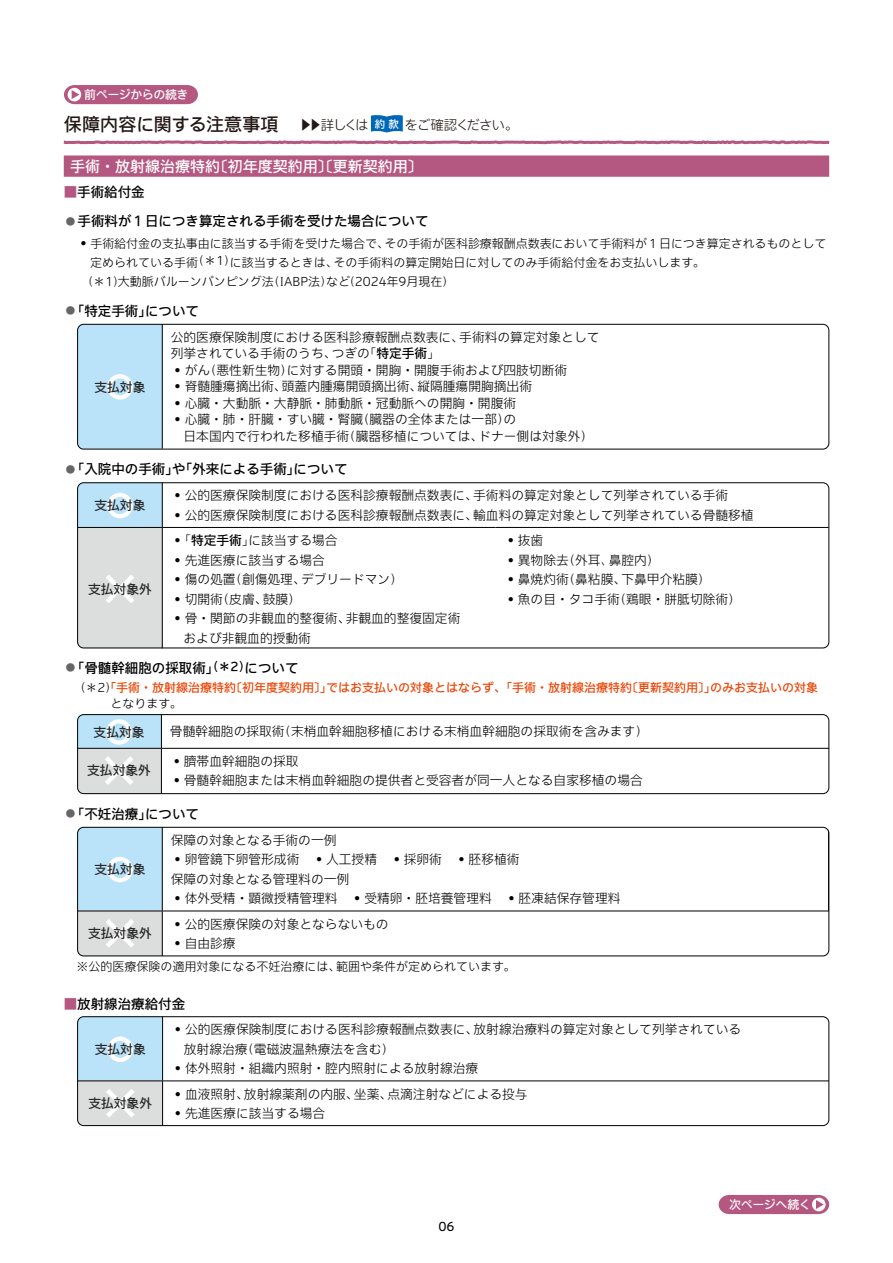
<style>
.page{position:relative;width:893px;height:1263px;background:#fff}
.page>*{position:absolute;margin:0;border:0;box-sizing:border-box;transform-origin:0 0}
.t1{font:500 18px "Iwa UCDA Goth Std";letter-spacing:.01em;color:#231815}
.t2{font:500 15px "Iwa UCDA Goth Std";color:#fff}
.t3{font:500 13.5px "Iwa UCDA Goth Std";color:#000}
.t4{font:300 13.5px "Iwa UCDA Goth Std";letter-spacing:-.095em;color:#231815}
.t5{font:300 12.75px/19.5px "Iwa UCDA Goth Std";color:#000}
.t6{font:500 12.75px "Iwa UCDA Goth Std";color:#262626}
.t7{font:300 12px/19.4px "Iwa UCDA Goth Std";color:#000}
.t8{font:500 12px/16.5px "Iwa UCDA Goth Std";color:#e94709}
.t9{font:500 12px "Iwa UCDA Goth Std";letter-spacing:-.035em;color:#fff}
.t10{font:100 12px "Iwa UCDA Goth Std";color:#000}
.t11{font:500 10.5px "Iwa UCDA Goth Std";color:#fff}
.t12{font:300 9.45px "Iwa UCDA Goth Std";color:#231815;scale:1.43 1}
.s1{color:#b45781}
.s2{font-size:9.45px;color:#666}
.s3{font-size:12.75px}
.s4{font-weight:500}
.s5{font-weight:300;color:#000}
</style>
<div class="page">
<svg style="left:371px;top:115px;width:32px;height:18px"></svg>
<svg style="left:63px;top:140px;width:767px;height:5px"></svg>
<svg style="left:64px;top:85px;width:134px;height:19px;background:#b9648a"></svg>
<div style="left:64px;top:155px;width:765px;height:22px;background:#b45781"></div>
<div style="left:77px;top:324px;width:85px;height:124px;background:#bae3f9"></div>
<hr style="left:162px;top:324px;width:1px;height:124px;background:#000">
<div style="left:107px;top:374px;width:26px;height:26px;border:4px solid #fff;border-radius:50%"></div>
<div style="left:77px;top:324px;width:752px;height:125px;border:1px solid #000;border-radius:6px"></div>
<div style="left:77px;top:482px;width:85px;height:45px;background:#bae3f9"></div>
<div style="left:77px;top:527px;width:85px;height:121px;background:#dcdddd"></div>
<hr style="left:162px;top:482px;width:1px;height:45px;background:#000">
<hr style="left:77px;top:527px;width:85px;height:1px;background:#000">
<hr style="left:162px;top:527px;width:333px;height:1px;background:#000">
<hr style="left:162px;top:528px;width:1px;height:120px;background:#000">
<hr style="left:495px;top:527px;width:334px;height:1px;background:#000">
<div style="left:107px;top:493px;width:26px;height:25px;border:4px solid #fff;border-radius:50%"></div>
<svg style="left:106px;top:575px;width:28px;height:28px"></svg>
<div style="left:77px;top:482px;width:752px;height:166px;border:1px solid #000;border-radius:6px"></div>
<div style="left:77px;top:714px;width:84px;height:34px;background:#bae3f9"></div>
<div style="left:77px;top:748px;width:84px;height:45px;background:#dcdddd"></div>
<hr style="left:161px;top:714px;width:1px;height:34px;background:#000">
<hr style="left:77px;top:748px;width:84px;height:1px;background:#000">
<hr style="left:161px;top:748px;width:668px;height:1px;background:#000">
<hr style="left:161px;top:749px;width:1px;height:44px;background:#000">
<div style="left:106px;top:719px;width:26px;height:26px;border:4px solid #fff;border-radius:50%"></div>
<svg style="left:105px;top:756px;width:28px;height:29px"></svg>
<div style="left:77px;top:714px;width:752px;height:80px;border:1px solid #000;border-radius:6px"></div>
<div style="left:77px;top:827px;width:85px;height:84px;background:#bae3f9"></div>
<div style="left:77px;top:911px;width:85px;height:45px;background:#dcdddd"></div>
<hr style="left:162px;top:827px;width:1px;height:84px;background:#000">
<hr style="left:828px;top:827px;width:1px;height:84px;background:#000">
<hr style="left:77px;top:911px;width:85px;height:1px;background:#000">
<hr style="left:162px;top:911px;width:667px;height:1px;background:#000">
<hr style="left:162px;top:911px;width:1px;height:45px;background:#000">
<div style="left:107px;top:857px;width:26px;height:25px;border:4px solid #fff;border-radius:50%"></div>
<svg style="left:106px;top:919px;width:28px;height:28px"></svg>
<div style="left:77px;top:827px;width:752px;height:129px;border:1px solid #000;border-radius:6px"></div>
<div style="left:78px;top:1016px;width:85px;height:65px;background:#bae3f9"></div>
<div style="left:78px;top:1081px;width:85px;height:45px;background:#dcdddd"></div>
<hr style="left:162px;top:1016px;width:1px;height:64px;background:#000">
<hr style="left:78px;top:1080px;width:85px;height:1px;background:#000">
<hr style="left:163px;top:1080px;width:666px;height:1px;background:#000">
<hr style="left:162px;top:1081px;width:1px;height:45px;background:#000">
<div style="left:108px;top:1036px;width:25px;height:26px;border:4px solid #fff;border-radius:50%"></div>
<svg style="left:106px;top:1089px;width:29px;height:28px"></svg>
<div style="left:77px;top:1016px;width:752px;height:110px;border:1px solid #000;border-radius:6px"></div>
<svg style="left:719px;top:1195px;width:110px;height:19px;background:#ba658c"></svg>
<p class="t9" style="left:84px;top:86px;width:106px">前ページからの続き</p>
<h1 class="t1" style="left:64px;top:111px;width:234px">保障内容に関する注意事項　</h1>
<p class="t4" style="left:321px;top:115px;width:49px">詳しくは</p>
<p class="t4" style="left:405px;top:115px;width:115px">をご確認ください。</p>
<p class="t11" style="left:375px;top:116px;width:26px">約 款</p>
<p class="t12" style="left:313px;top:118px;width:11px;rotate:90deg">▲</p>
<p class="t12" style="left:322px;top:118px;width:11px;rotate:90deg">▲</p>
<p class="t2" style="left:70px;top:155px;width:354px">手術・放射線治療特約〔初年度契約用〕〔更新契約用〕</p>
<p class="t3" style="left:64px;top:182px;width:82px"><span class="s1">■</span>手術給付金</p>
<p class="t3" style="left:66px;top:211px;width:364px"><span class="s2">●</span> 手術料が１日につき算定される手術を受けた場合について</p>
<p class="t7" style="left:89px;top:233px;width:739px;text-indent:-9px"><span class="s3">•</span> 手術給付金の支払事由に該当する手術を受けた場合で、その手術が医科診療報酬点数表において手術料が１日につき算定されるものとして定められている手術（＊1）に該当するときは、その手術料の算定開始日に対してのみ手術給付金をお支払いします。<br>(＊1)大動脈バルーンパンピング法（IABP法）など(2024年9月現在)</p>
<p class="t3" style="left:66px;top:301px;width:135px"><span class="s2">●</span>「特定手術」について</p>
<p class="t5" style="left:171px;top:328px;width:430px;line-height:16.5px">公的医療保険制度における医科診療報酬点数表に、手術料の算定対象として列挙されている手術のうち、つぎの「<span class="s4">特定手術</span>」</p>
<p class="t5" style="left:174px;top:359px;width:395px">• がん（悪性新生物）に対する開頭・開胸・開腹手術および四肢切断術</p>
<p class="t5" style="left:174px;top:376px;width:360px">• 脊髄腫瘍摘出術、頭蓋内腫瘍開頭摘出術、縦隔腫瘍開胸摘出術</p>
<p class="t5" style="left:174px;top:392px;width:344px">• 心臓・大動脈・大静脈・肺動脈・冠動脈への開胸・開腹術</p>
<p class="t5" style="left:184px;top:410px;width:411px;line-height:16.5px;text-indent:-10px">• 心臓・肺・肝臓・すい臓・腎臓（臓器の全体または一部）の<br>日本国内で行われた移植手術（臓器移植については、ドナー側は対象外）</p>
<p class="t6" style="left:94px;top:378px;width:53px">支払対象</p>
<p class="t3" style="left:66px;top:459px;width:283px"><span class="s2">●</span>「入院中の手術」や「外来による手術」について</p>
<p class="t5" style="left:174px;top:485px;width:556px">• 公的医療保険制度における医科診療報酬点数表に、手術料の算定対象として列挙されている手術</p>
<p class="t5" style="left:174px;top:504px;width:581px">• 公的医療保険制度における医科診療報酬点数表に、輸血料の算定対象として列挙されている骨髄移植</p>
<p class="t5" style="left:174px;top:530px;width:165px">•「<span class="s4">特定手術</span>」に該当する場合</p>
<p class="t5" style="left:174px;top:549px;width:152px">• 先進医療に該当する場合</p>
<p class="t5" style="left:174px;top:569px;width:231px">• 傷の処置（創傷処理、デブリードマン）</p>
<p class="t5" style="left:174px;top:588px;width:129px">• 切開術（皮膚、鼓膜）</p>
<p class="t5" style="left:184px;top:608px;width:278px;text-indent:-10px">• 骨・関節の非観血的整復術、非観血的整復固定術および非観血的授動術</p>
<p class="t6" style="left:94px;top:496px;width:52px">支払対象</p>
<p class="t5" style="left:507px;top:530px;width:38px">• 抜歯</p>
<p class="t5" style="left:507px;top:549px;width:154px">• 異物除去（外耳､鼻腔内）</p>
<p class="t5" style="left:507px;top:569px;width:205px">• 鼻焼灼術（鼻粘膜、下鼻甲介粘膜）</p>
<p class="t5" style="left:507px;top:588px;width:235px">• 魚の目・タコ手術（鶏眼・胼胝切除術）</p>
<p class="t6" style="left:88px;top:580px;width:65px">支払対象外</p>
<p class="t3" style="left:66px;top:658px;width:234px"><span class="s2">●</span>「骨髄幹細胞の採取術」<sup>（＊2）</sup>について</p>
<p class="t8" style="left:111px;top:678px;width:709px;text-indent:-30px"><span class="s5">(＊2)</span>「手術・放射線治療特約〔初年度契約用〕」ではお支払いの対象とはならず、「手術・放射線治療特約〔更新契約用〕」のみお支払いの対象<span class="s5">となります。</span></p>
<p class="t5" style="left:170px;top:721px;width:480px">骨髄幹細胞の採取術（末梢血幹細胞移植における末梢血幹細胞の採取術を含みます）</p>
<p class="t5" style="left:173px;top:750px;width:127px">• 臍帯血幹細胞の採取</p>
<p class="t5" style="left:173px;top:770px;width:471px">• 骨髄幹細胞または末梢血幹細胞の提供者と受容者が同一人となる自家移植の場合</p>
<p class="t6" style="left:94px;top:723px;width:53px">支払対象</p>
<p class="t6" style="left:87px;top:761px;width:65px">支払対象外</p>
<p class="t3" style="left:66px;top:804px;width:135px"><span class="s2">●</span>「不妊治療」について</p>
<p class="t5" style="left:171px;top:829px;width:167px">保障の対象となる手術の一例</p>
<p class="t5" style="left:171px;top:849px;width:350px">• 卵管鏡下卵管形成術　 • 人工授精　 • 採卵術　 • 胚移植術保障の対象となる管理料の一例</p>
<p class="t5" style="left:174px;top:888px;width:461px">• 体外受精・顕微授精管理料　 • 受精卵・胚培養管理料　 • 胚凍結保存管理料　</p>
<p class="t5" style="left:174px;top:913px;width:216px">• 公的医療保険の対象とならないもの</p>
<p class="t5" style="left:174px;top:933px;width:63px">• 自由診療</p>
<p class="t6" style="left:94px;top:860px;width:53px">支払対象</p>
<p class="t6" style="left:88px;top:924px;width:65px">支払対象外</p>
<p class="t7" style="left:77px;top:956px;width:440px">※公的医療保険の適用対象になる不妊治療には、範囲や条件が定められています。</p>
<p class="t3" style="left:64px;top:994px;width:123px"><span class="s1">■</span>放射線治療給付金</p>
<p class="t5" style="left:184px;top:1019px;width:559px;text-indent:-10px">• 公的医療保険制度における医科診療報酬点数表に、放射線治療料の算定対象として列挙されている放射線治療（電磁波温熱療法を含む）</p>
<p class="t5" style="left:174px;top:1058px;width:305px">• 体外照射・組織内照射・腔内照射による放射線治療</p>
<p class="t5" style="left:174px;top:1083px;width:355px">• 血液照射、放射線薬剤の内服、坐薬、点滴注射などによる投与</p>
<p class="t5" style="left:174px;top:1103px;width:152px">• 先進医療に該当する場合</p>
<p class="t6" style="left:95px;top:1040px;width:52px">支払対象</p>
<p class="t6" style="left:88px;top:1094px;width:65px">支払対象外</p>
<p class="t10" style="left:438px;top:1218px;width:18px">06</p>
<p class="t9" style="left:729px;top:1196px;width:83px">次ページへ続く</p>
</div>
